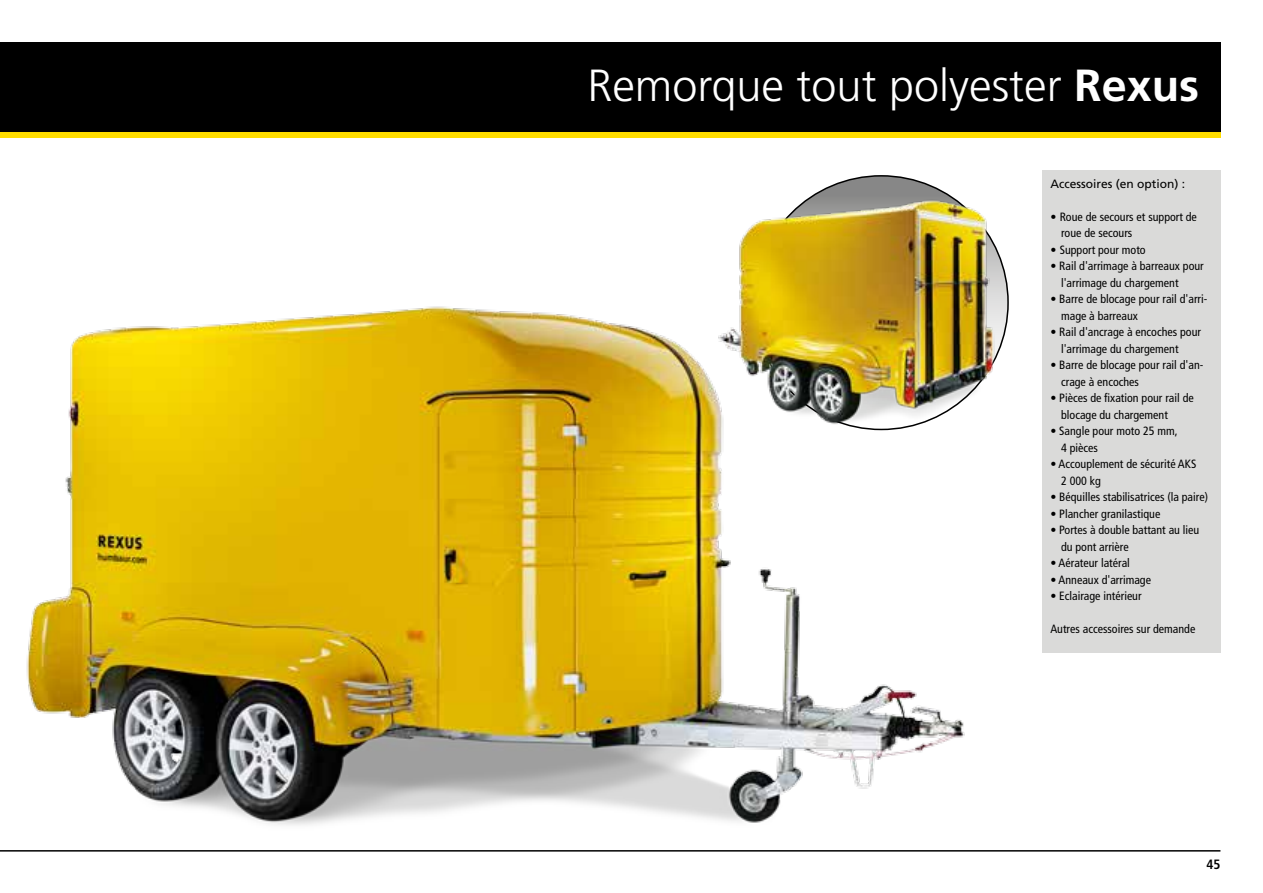
<style>
.page{position:relative;width:1263px;height:893px;background:#fff}
.page>*{position:absolute;margin:0;border:0;box-sizing:border-box;transform-origin:0 0}
.t1{font:300 45px "Frutiger LT";color:#fff}
.t2{font:700 condensed 13.5px "Frutiger LT";color:#000}
.t3{font:condensed 12px/16.5px "Frutiger LT";color:#000}
.t4{font:12px "Frutiger LT";color:#000}
.s1{font-weight:700}
.s2{font-stretch:normal}
</style>
<div class="page">
<div style="left:0;top:43px;width:1220px;height:89px;background:#000"></div>
<div style="left:0;top:132px;width:1220px;height:6px;background:#fd0"></div>
<img style="left:26px;top:306px;width:939px;height:519px">
<img style="left:699px;top:189px;width:310px;height:243px">
<div style="left:1042px;top:170px;width:178px;height:482px;background:#dadad9"></div>
<hr style="left:0;top:850px;width:1220px;height:2px;background:#000">
<h1 class="t1" style="left:587px;top:60px;width:613px">Remorque tout polyester <span class="s1">Rexus</span></h1>
<p class="t4" style="left:1050px;top:176px;width:136px">Accessoires (en option) :</p>
<p class="t3" style="left:1061px;top:208px;width:137px;text-indent:-11px"><span class="s2">•</span> Roue de secours et support de roue de secours</p>
<p class="t3" style="left:1050px;top:241px;width:97px"><span class="s2">•</span> Support pour moto</p>
<p class="t3" style="left:1061px;top:258px;width:144px;text-indent:-11px">• Rail d'arrimage à barreaux pour l'arrimage du chargement</p>
<p class="t3" style="left:1061px;top:291px;width:148px;text-indent:-11px">• Barre de blocage pour rail d'arri&shy;mage à barreaux</p>
<p class="t3" style="left:1061px;top:324px;width:141px;text-indent:-11px">• Rail d'ancrage à encoches pour l'arrimage du chargement</p>
<p class="t3" style="left:1061px;top:357px;width:144px;text-indent:-11px">• Barre de blocage pour rail d'an&shy;crage à encoches</p>
<p class="t3" style="left:1061px;top:390px;width:134px;text-indent:-11px">• Pièces de fixation pour rail de blocage du chargement</p>
<p class="t3" style="left:1061px;top:423px;width:118px;text-indent:-11px">• Sangle pour moto 25 mm,<br>4 pièces</p>
<p class="t3" style="left:1061px;top:456px;width:137px;text-indent:-11px">• Accouplement de sécurité AKS<br>2 000 kg</p>
<p class="t3" style="left:1050px;top:489px;width:159px">• Béquilles stabilisatrices (la paire)</p>
<p class="t3" style="left:1050px;top:505px;width:111px">• Plancher granilastique</p>
<p class="t3" style="left:1061px;top:522px;width:140px;text-indent:-11px">• Portes à double battant au lieu du pont arrière</p>
<p class="t3" style="left:1050px;top:555px;width:81px">• Aérateur latéral</p>
<p class="t3" style="left:1050px;top:571px;width:102px">• Anneaux d'arrimage</p>
<p class="t3" style="left:1050px;top:588px;width:93px">• Eclairage intérieur</p>
<p class="t3" style="left:1050px;top:621px;width:147px">Autres accessoires sur demande</p>
<p class="t2" style="left:1206px;top:856px;width:16px">45</p>
</div>
